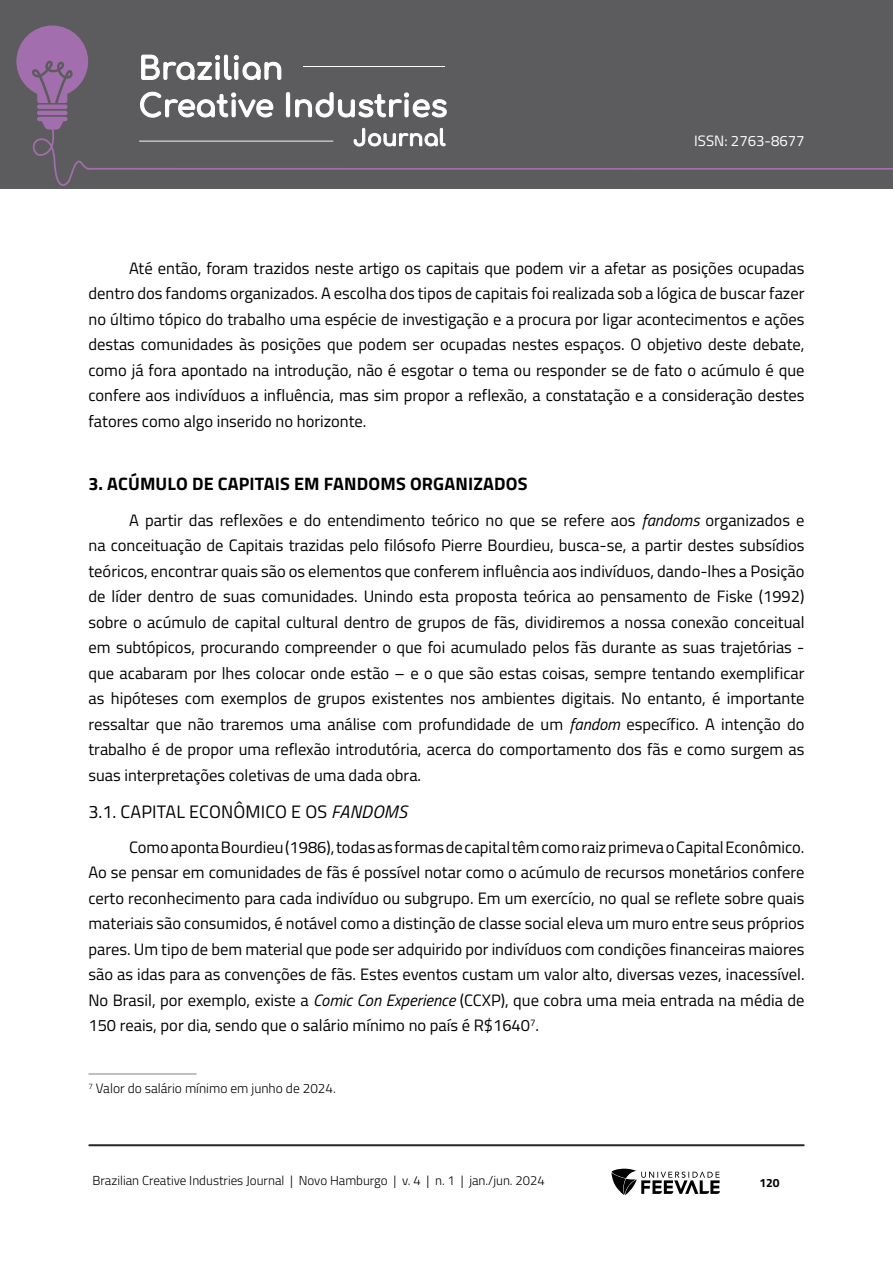
<style>
.page{position:relative;width:893px;height:1263px;background:#fff}
.page>*{position:absolute;margin:0;border:0;box-sizing:border-box;transform-origin:0 0}
.TITULO_1{font:700 18px "Titillium Web";letter-spacing:.01em;color:#000}
.TÍTULO_1_1{font:18px "Titillium Web";letter-spacing:.01em;color:#000}
.Corpo_de_texto{font:16.5px/25.5px "Titillium Web";color:#000;text-align:justify}
.t1{font:15px "Titillium Web";color:#fff}
.Rodapé{font:300 13.5px "Titillium Web";color:#000}
.t2{font:300 13.05px "Titillium Web";color:#000}
.t3{font:700 12px "Titillium Web";color:#000}
.s1{font-style:italic}
</style>
<div class="page">
<div style="left:0;top:0;width:893px;height:188px;background:#5c5c5e"></div>
<hr style="left:37px;top:111px;width:30px;height:4px;background:#a36ead;border-radius:2px">
<svg style="left:37px;top:117px;width:30px;height:11px"></svg>
<hr style="left:37px;top:105px;width:30px;height:4px;background:#a36ead;border-radius:2px">
<svg style="left:16px;top:26px;width:72px;height:77px"></svg>
<svg style="left:32px;top:128px;width:861px;height:58px"></svg>
<hr style="left:89px;top:1144px;width:715px;height:2px;background:#282828">
<svg style="left:611px;top:1169px;width:109px;height:26px"></svg>
<svg style="left:141px;top:54px;width:141px;height:26px"></svg>
<svg style="left:140px;top:91px;width:134px;height:27px"></svg>
<svg style="left:285px;top:92px;width:162px;height:26px"></svg>
<svg style="left:353px;top:127px;width:93px;height:20px"></svg>
<hr style="left:303px;top:66px;width:142px;height:1px;background:#fff">
<hr style="left:139px;top:141px;width:194px;height:1px;background:#fff">
<hr style="left:88px;top:1073px;width:108px;height:1px;background:#808285">
<p class="t1" style="left:694px;top:130px;width:112px">ISSN: 2763-8677</p>
<p class="Corpo_de_texto" style="left:88px;top:254px;width:717px;text-indent:40px">Até então, foram trazidos neste artigo os capitais que podem vir a afetar as posições ocupadas dentro dos fandoms organizados. A escolha dos tipos de capitais foi realizada sob a lógica de buscar fazer no último tópico do trabalho uma espécie de investigação e a procura por ligar acontecimentos e ações destas comunidades às posições que podem ser ocupadas nestes espaços. O objetivo deste debate, como já fora apontado na introdução, não é esgotar o tema ou responder se de fato o acúmulo é que confere aos indivíduos a influência, mas sim propor a reflexão, a constatação e a consideração destes fatores como algo inserido no horizonte.</p>
<p class="TITULO_1" style="left:88px;top:470px;width:441px">3. ACÚMULO DE CAPITAIS EM FANDOMS ORGANIZADOS</p>
<p class="Corpo_de_texto" style="left:88px;top:506px;width:717px;text-indent:40px">A partir das reflexões e do entendimento teórico no que se refere aos <span class="s1">fandoms</span> organizados e na conceituação de Capitais trazidas pelo filósofo Pierre Bourdieu, busca-se, a partir destes subsídios teóricos, encontrar quais são os elementos que conferem influência aos indivíduos, dando-lhes a Posição de líder dentro de suas comunidades. Unindo esta proposta teórica ao pensamento de Fiske (1992) sobre o acúmulo de capital cultural dentro de grupos de fãs, dividiremos a nossa conexão conceitual em subtópicos, procurando compreender o que foi acumulado pelos fãs durante as suas trajetórias - que acabaram por lhes colocar onde estão – e o que são estas coisas, sempre tentando exemplificar as hipóteses com exemplos de grupos existentes nos ambientes digitais. No entanto, é importante ressaltar que não traremos uma análise com profundidade de um <span class="s1">fandom</span> específico. A intenção do trabalho é de propor uma reflexão introdutória, acerca do comportamento dos fãs e como surgem as suas interpretações coletivas de uma dada obra.</p>
<p class="TÍTULO_1_1" style="left:88px;top:799px;width:320px">3.1. CAPITAL ECONÔMICO E OS <span class="s1">FANDOMS</span></p>
<p class="Corpo_de_texto" style="left:88px;top:833px;width:718px;text-indent:40px">Como aponta Bourdieu (1986), todas as formas de capital têm como raiz primeva o Capital Econômico.<br>Ao se pensar em comunidades de fãs é possível notar como o acúmulo de recursos monetários confere certo reconhecimento para cada indivíduo ou subgrupo. Em um exercício, no qual se reflete sobre quais materiais são consumidos, é notável como a distinção de classe social eleva um muro entre seus próprios pares. Um tipo de bem material que pode ser adquirido por indivíduos com condições financeiras maiores são as idas para as convenções de fãs. Estes eventos custam um valor alto, diversas vezes, inacessível.<br>No Brasil, por exemplo, existe a <span class="s1">Comic Con Experience</span> (CCXP), que cobra uma meia entrada na média de 150 reais, por dia, sendo que o salário mínimo no país é R$1640<sup>7</sup>.</p>
<p class="Rodapé" style="left:88px;top:1079px;width:249px"><sup>7</sup> Valor do salário mínimo em junho de 2024.</p>
<p class="t2" style="left:92px;top:1171px;width:454px">Brazilian Creative Industries Journal | Novo Hamburgo | v. 4 | n. 1 | jan./jun. 2024</p>
<p class="t3" style="left:759px;top:1174px;width:22px">120</p>
</div>
